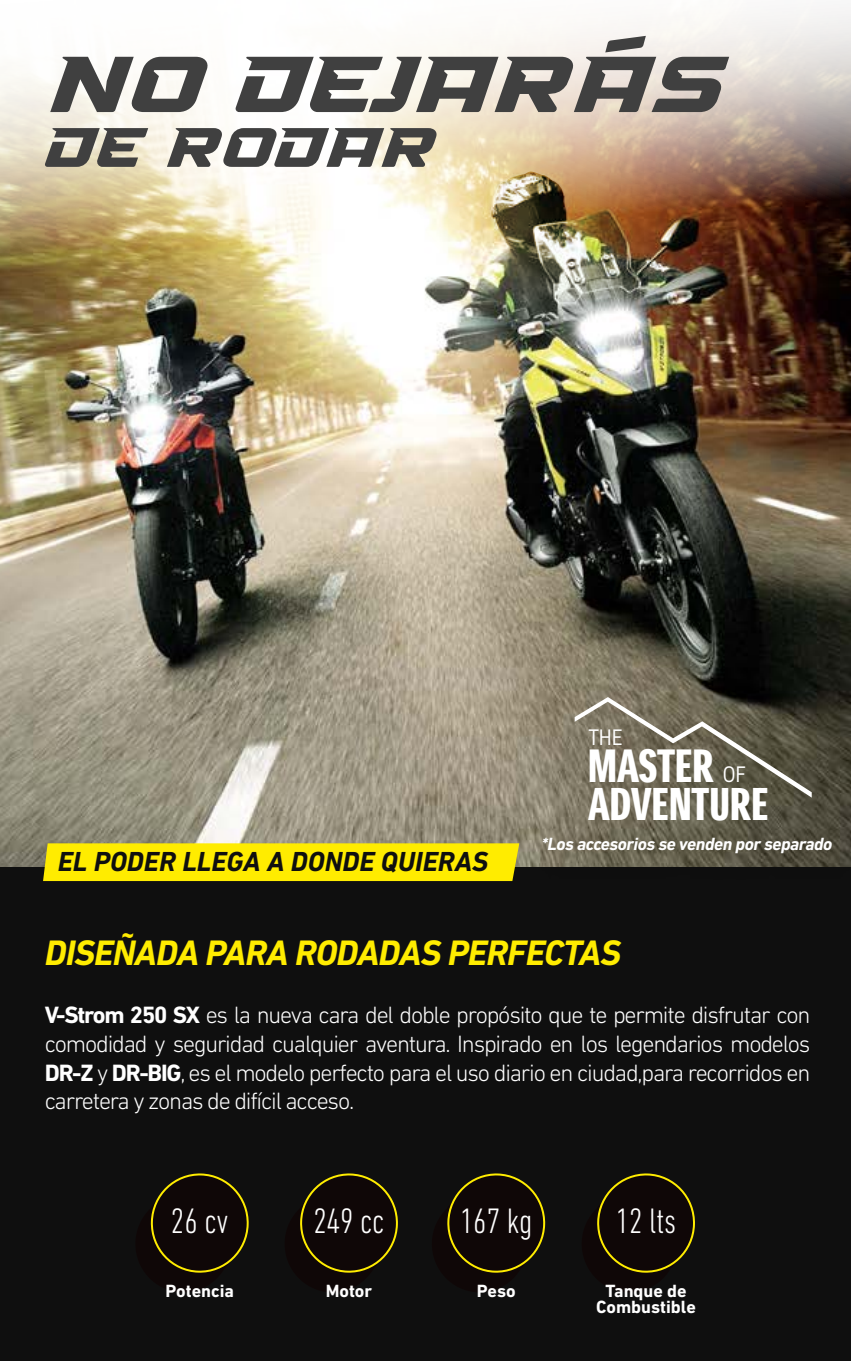
<style>
.page{position:relative;width:851px;height:1361px;background:#fff}
.page>*{position:absolute;margin:0;border:0;box-sizing:border-box;transform-origin:0 0}
.t1{font:79px "High Speed";color:#404040}
.t2{font:55.4px "High Speed";color:#404040}
.t3{font:45.2px "Suzuki Headline";letter-spacing:-.005em;color:#fff}
.t4{font:44.6px "Suzuki Headline";letter-spacing:-.005em;color:#fff}
.t5{font:italic 700 36px "DIN Next LT Pro";letter-spacing:-.025em;color:#ffec00}
.t6{font:300 condensed 36px "DIN Next LT Pro";color:#fff}
.t7{font:italic 700 28px "DIN Next LT Pro";color:#0f0f0f}
.t8{font:300 24px/28.8px "DIN Next LT Pro";letter-spacing:-.05em;color:#fff;text-align:justify}
.t9{font:22.6px "Gidole";color:#fff;scale:.96 1}
.t10{font:700 18px/16px "DIN Next LT Pro";color:#fff;text-align:center}
.t11{font:italic 700 18px "DIN Next LT Pro";letter-spacing:-.025em;color:#fff}
.s1{font-family:"Gidole";font-size:22.6px}
.s2{font-weight:700}
</style>
<div class="page">
<img style="left:0;top:331px;width:850px;height:536px">
<img style="left:0;top:259px;width:850px;height:72px">
<img style="left:0;top:10px;width:850px;height:249px">
<div style="left:0;top:867px;width:850px;height:494px;background:#0f0f0f"></div>
<div style="left:43px;top:843px;width:474px;height:38px;background:#ffec00"></div>
<svg style="left:150px;top:1173px;width:99px;height:100px"></svg>
<svg style="left:300px;top:1173px;width:98px;height:100px"></svg>
<svg style="left:447px;top:1173px;width:99px;height:100px"></svg>
<svg style="left:597px;top:1173px;width:98px;height:100px"></svg>
<svg style="left:574px;top:697px;width:237px;height:100px;background:#6e6957"></svg>
<img style="left:517px;top:810px;width:333px;height:57px">
<h1 class="t1" style="left:52px;top:36px;width:676px">NO DEJARÁS</h1>
<h2 class="t2" style="left:46px;top:113px;width:391px">DE RODAR</h2>
<p class="t7" style="left:58px;top:845px;width:432px">EL PODER LLEGA A DONDE QUIERAS</p>
<p class="t9" style="left:588px;top:724px;width:37px">THE</p>
<h3 class="t3" style="left:588px;top:740px;width:160px">MASTER <span class="s1">OF</span></h3>
<h3 class="t4" style="left:588px;top:779px;width:182px">ADVENTURE</h3>
<p class="t11" style="left:541px;top:833px;width:292px">*Los accesorios se venden por separado</p>
<h3 class="t5" style="left:45px;top:932px;width:577px">DISEÑADA PARA RODADAS PERFECTAS</h3>
<p class="t8" style="left:45px;top:1000px;width:767px"><span class="s2">V-Strom 250 SX</span> es la nueva cara del doble propósito que te permite disfrutar con comodidad y seguridad cualquier aventura. Inspirado en los legendarios modelos <span class="s2">DR-Z</span> y <span class="s2">DR-BIG</span>, es el modelo perfecto para el uso diario en ciudad,para recorridos en carretera y zonas de difícil acceso.</p>
<h3 class="t6" style="left:171px;top:1200px;width:59px">26 cv</h3>
<h3 class="t6" style="left:313px;top:1200px;width:72px">249 cc</h3>
<h3 class="t6" style="left:460px;top:1200px;width:74px">167 kg</h3>
<h3 class="t6" style="left:615px;top:1200px;width:62px">12 lts</h3>
<p class="t10" style="left:165px;top:1282px;width:70px">Potencia</p>
<p class="t10" style="left:326px;top:1282px;width:48px">Motor</p>
<p class="t10" style="left:476px;top:1282px;width:40px">Peso</p>
<p class="t10" style="left:596px;top:1282px;width:101px">Tanque de<br>Combustible</p>
</div>
